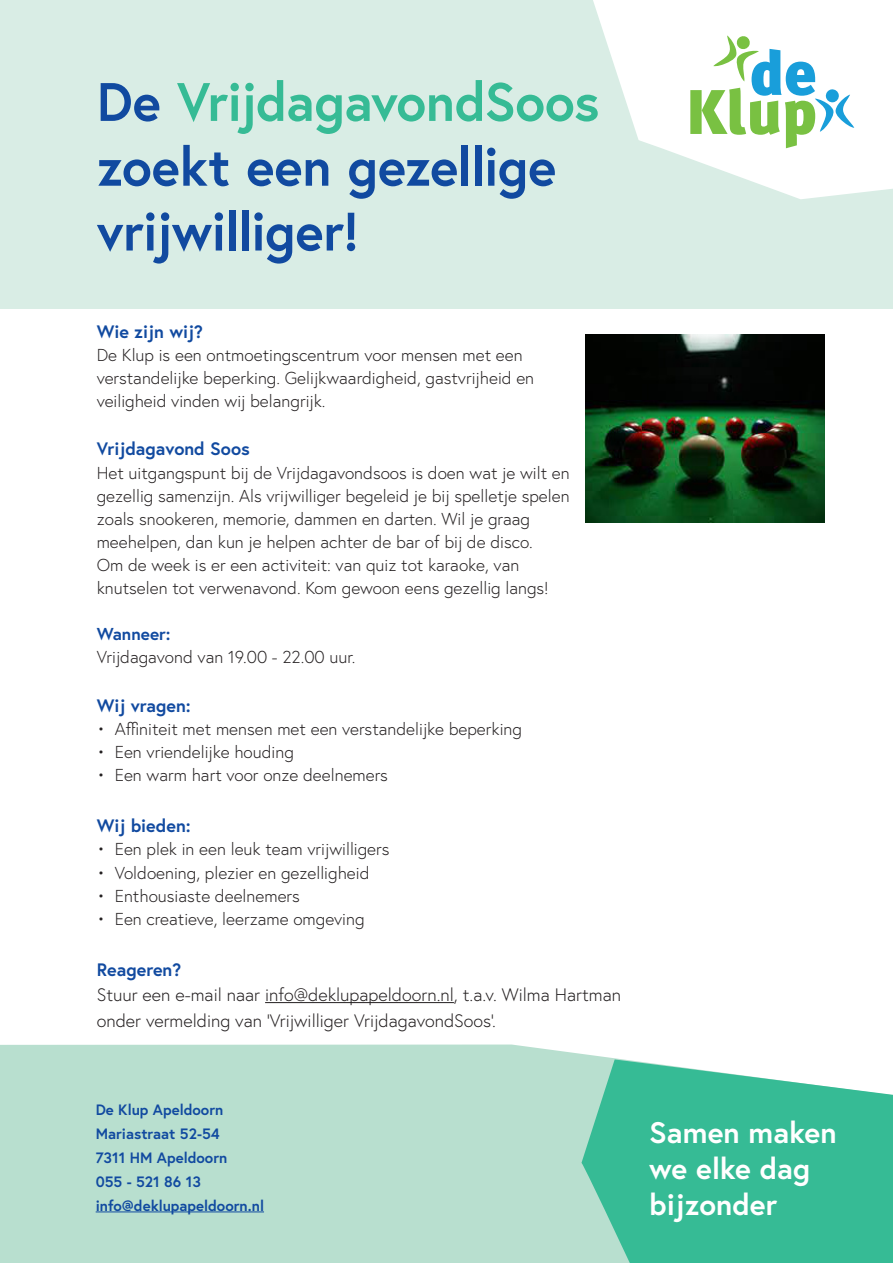
<style>
.page{position:relative;width:893px;height:1263px;background:#fff}
.page>*{position:absolute;margin:0;border:0;box-sizing:border-box;transform-origin:0 0}
.hoofdkop{font:700 54px "Europa";letter-spacing:-.015em;color:#114aa0}
.hoofdkop-2{font:700 54px "Europa";letter-spacing:-.015em;color:#36bb95}
.t1{font:700 29.7px "Europa";color:#fff}
.body{font:300 18px "Europa";color:#231f20}
.paragraafkopje{font:700 18px "Europa";color:#114aa0}
.body-2{font:300 17.25px/23.1px "Europa";color:#231f20}
.paragraafkopje-2{font:700 17.25px "Europa";color:#114aa0}
.t2{font:700 15px "Europa";color:#114aa0}
.s1{color:#114aa0}
</style>
<div class="page">
<div style="left:0;top:0;width:893px;height:308px;background:#d9ede5"></div>
<svg style="left:593px;top:0;width:300px;height:199px;fill:#fff"></svg>
<svg style="left:690px;top:35px;width:164px;height:113px;background:#c7e6d3"></svg>
<div style="left:0;top:1044px;width:619px;height:219px;background:#b8dfcf"></div>
<svg style="left:581px;top:1059px;width:312px;height:204px;background:#4ec2a1"></svg>
<hr style="left:96px;top:1211px;width:168px;height:1px;background:#114aa0">
<hr style="left:265px;top:1002px;width:189px;height:1px;background:#231f20">
<img style="left:585px;top:335px;width:240px;height:188px">
<p class="hoofdkop-2" style="left:97px;top:65px;width:504px"><span class="s1">De</span> VrijdagavondSoos</p>
<p class="hoofdkop" style="left:97px;top:130px;width:461px">zoekt een gezellige</p>
<p class="hoofdkop" style="left:97px;top:195px;width:264px">vrijwilliger!</p>
<p class="paragraafkopje" style="left:97px;top:319px;width:108px">Wie zijn wij?</p>
<p class="body-2" style="left:97px;top:343px;width:439px">De Klup is een ontmoetingscentrum voor mensen met een verstandelijke beperking. Gelijkwaardigheid, gastvrijheid en</p>
<p class="body-2" style="left:97px;top:389px;width:230px">veiligheid vinden wij belangrijk.</p>
<p class="paragraafkopje" style="left:97px;top:437px;width:155px">Vrijdagavond Soos</p>
<p class="body-2" style="left:97px;top:461px;width:475px">Het uitgangspunt bij de Vrijdagavondsoos is doen wat je wilt en gezellig samenzijn. Als vrijwilliger begeleid je bij spelletje spelen zoals snookeren, memorie, dammen en darten. Wil je graag meehelpen, dan kun je helpen achter de bar of bij de disco.</p>
<p class="body-2" style="left:97px;top:553px;width:424px">Om de week is er een activiteit: van quiz tot karaoke, van</p>
<p class="body-2" style="left:97px;top:576px;width:453px">knutselen tot verwenavond. Kom gewoon eens gezellig langs!</p>
<p class="paragraafkopje-2" style="left:97px;top:622px;width:75px">Wanneer:</p>
<p class="body-2" style="left:97px;top:645px;width:260px">Vrijdagavond van 19.00 - 22.00 uur.</p>
<p class="paragraafkopje" style="left:97px;top:693px;width:96px">Wij vragen:</p>
<p class="body-2" style="left:97px;top:717px;width:427px">• Affiniteit met mensen met een verstandelijke beperking</p>
<p class="body-2" style="left:97px;top:740px;width:199px">• Een vriendelijke houding</p>
<p class="body-2" style="left:97px;top:763px;width:293px">• Een warm hart voor onze deelnemers</p>
<p class="paragraafkopje" style="left:97px;top:814px;width:96px">Wij bieden:</p>
<p class="body-2" style="left:97px;top:837px;width:294px">• Een plek in een leuk team vrijwilligers</p>
<p class="body-2" style="left:97px;top:861px;width:274px">• Voldoening, plezier en gezelligheid</p>
<p class="body-2" style="left:97px;top:884px;width:205px">• Enthousiaste deelnemers</p>
<p class="body-2" style="left:97px;top:907px;width:269px">• Een creatieve, leerzame omgeving</p>
<p class="paragraafkopje" style="left:97px;top:957px;width:86px">Reageren?</p>
<p class="body" style="left:97px;top:984px;width:526px">Stuur een e-mail naar info@deklupapeldoorn.nl, t.a.v. Wilma Hartman</p>
<p class="body" style="left:97px;top:1009px;width:401px">onder vermelding van ‘Vrijwilliger VrijdagavondSoos’.</p>
<p class="t2" style="left:96px;top:1099px;width:129px">De Klup Apeldoorn</p>
<p class="t2" style="left:96px;top:1123px;width:126px">Mariastraat 52-54</p>
<p class="t2" style="left:96px;top:1147px;width:133px">7311 HM Apeldoorn</p>
<p class="t2" style="left:96px;top:1171px;width:107px">055 - 521 86 13</p>
<p class="t2" style="left:96px;top:1195px;width:170px">info@deklupapeldoorn.nl</p>
<p class="t1" style="left:649px;top:1112px;width:189px">Samen maken</p>
<p class="t1" style="left:649px;top:1148px;width:162px">we elke dag</p>
<p class="t1" style="left:649px;top:1184px;width:129px">bijzonder</p>
</div>
